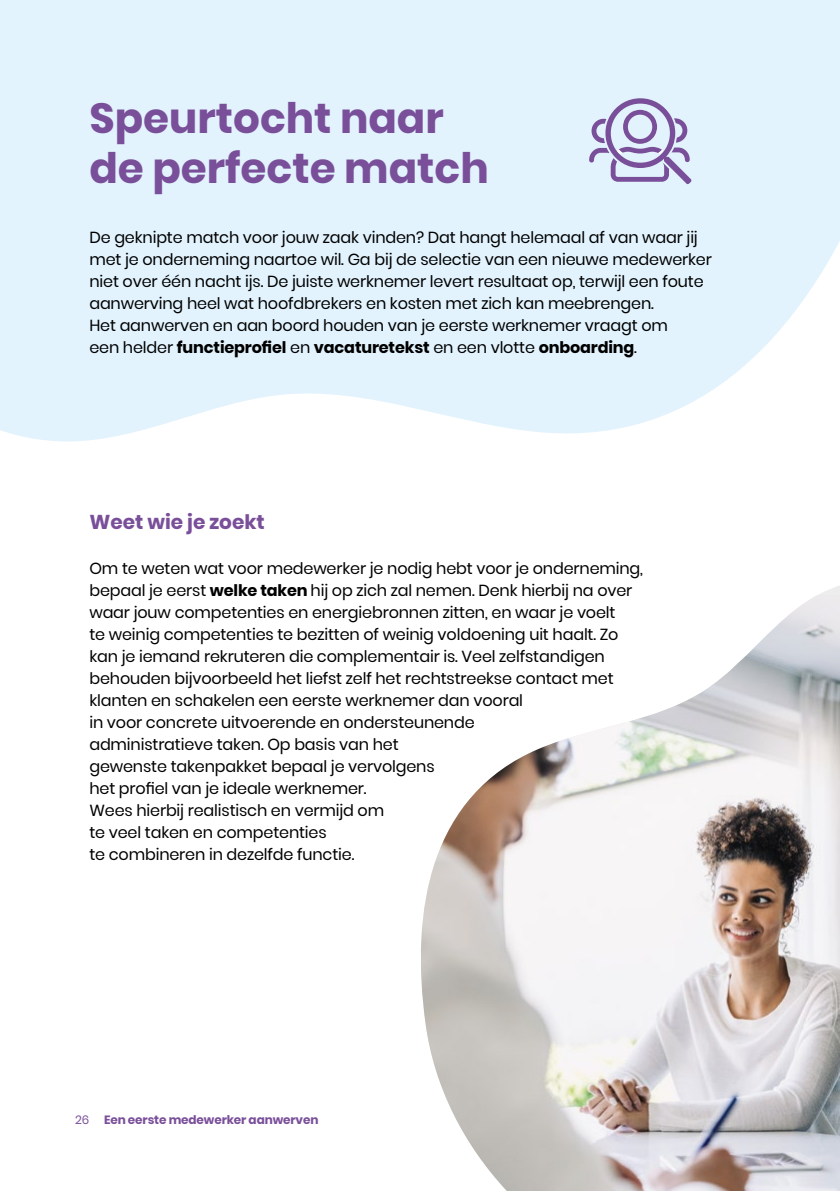
<style>
.page{position:relative;width:840px;height:1191px;background:#fff}
.page>*{position:absolute;margin:0;border:0;box-sizing:border-box;transform-origin:0 0}
.t1{font:700 42px/50px "Poppins";color:#7a4f9a}
.t2{font:700 20px "Poppins";color:#7a4f9a}
.t3{font:16px/22px "Poppins";letter-spacing:-.01em;color:#000}
.t4{font:700 12px "Poppins";letter-spacing:-.01em;color:#7a4f9a}
.s1{font-weight:700}
.s2{font-weight:400}
</style>
<div class="page">
<svg style="left:0;top:0;width:839px;height:442px;background:#e4f4fd"></svg>
<img style="left:421px;top:595px;width:418px;height:596px">
<svg style="left:588px;top:96px;width:104px;height:90px;background:#c2c0de"></svg>
<h1 class="t1" style="left:89px;top:94px;width:400px">Speurtocht naar de perfecte match</h1>
<p class="t3" style="left:89px;top:227px;width:623px">De geknipte match voor jouw zaak vinden? Dat hangt helemaal af van waar jij met je onderneming naartoe wil. Ga bij de selectie van een nieuwe medewerker niet over één nacht ijs. De juiste werknemer levert resultaat op, terwijl een foute aanwerving heel wat hoofdbrekers en kosten met zich kan meebrengen.<br>Het aanwerven en aan boord houden van je eerste werknemer vraagt om<br>een helder <span class="s1">functieprofiel</span> en <span class="s1">vacaturetekst</span> en een vlotte <span class="s1">onboarding</span>.</p>
<p class="t2" style="left:89px;top:511px;width:177px">Weet wie je zoekt</p>
<p class="t3" style="left:89px;top:557px;width:555px">Om te weten wat voor medewerker je nodig hebt voor je onderneming, bepaal je eerst <span class="s1">welke taken</span> hij op zich zal nemen. Denk hierbij na over waar jouw competenties en energiebronnen zitten, en waar je voelt<br>te weinig competenties te bezitten of weinig voldoening uit haalt. Zo kan je iemand rekruteren die complementair is. Veel zelfstandigen behouden bijvoorbeeld het liefst zelf het rechtstreekse contact met klanten en schakelen een eerste werknemer dan vooral<br>in voor concrete uitvoerende en ondersteunende<br>administratieve taken. Op basis van het<br>gewenste takenpakket bepaal je vervolgens<br>het profiel van je ideale werknemer.<br>Wees hierbij realistisch en vermijd om<br>te veel taken en competenties<br>te combineren in dezelfde functie.</p>
<p class="t4" style="left:75px;top:1112px;width:244px"><span class="s2">26</span> Een eerste medewerker aanwerven</p>
</div>
